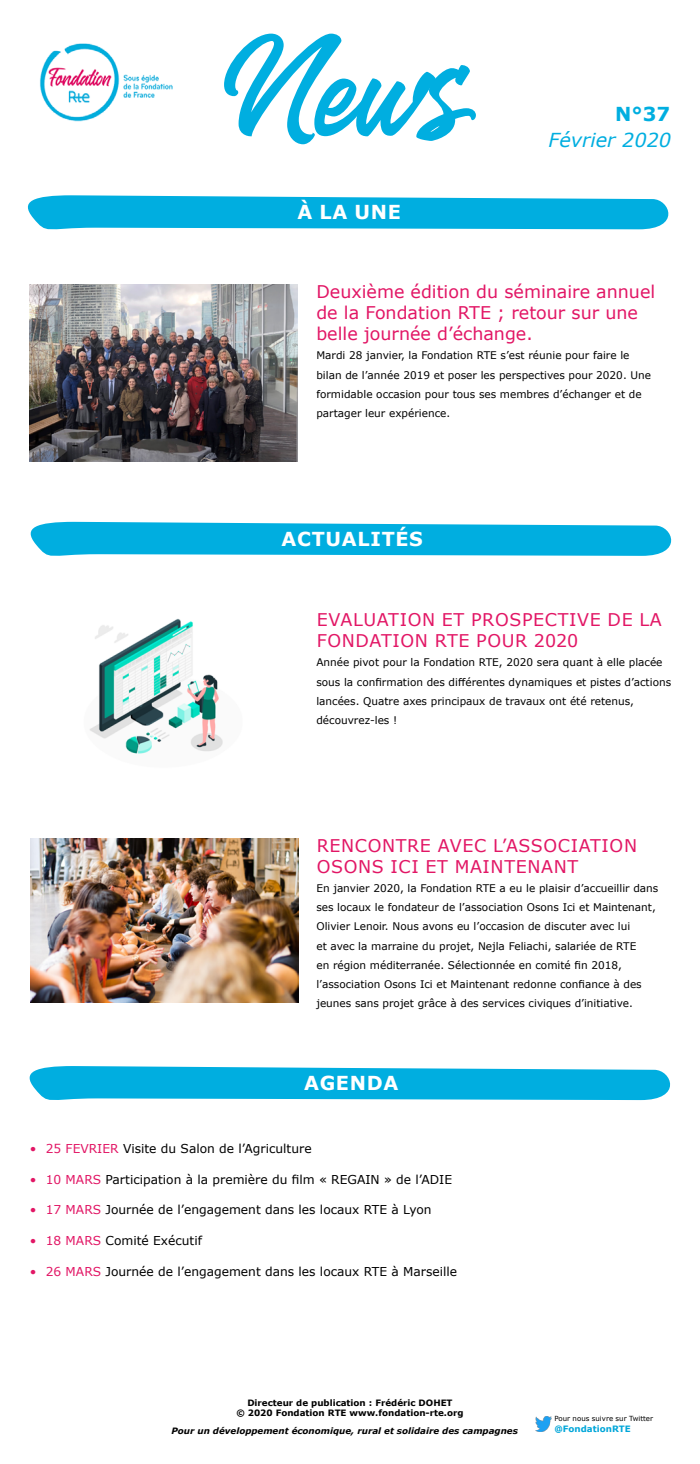
<style>
.page{position:relative;width:700px;height:1464px;background:#fff}
.page>*{position:absolute;margin:0;border:0;box-sizing:border-box;transform-origin:0 0}
.t1{font:700 19.25px "Verdana";letter-spacing:.035em;color:#fff}
.t2{font:italic 19.25px "Verdana";color:#00aee0}
.t3{font:700 19.25px "Verdana";color:#00aee0}
.t4{font:17.5px/21px "Verdana";color:#e21665}
.t5{font:17.5px/21px "Verdana";letter-spacing:.035em;color:#e21665}
.t6{font:12.25px "Verdana";color:#000}
.t7{font:12.25px "Verdana";color:#000101}
.t8{font:10.5px/19.2px "Verdana";color:#000}
.t9{font:700 8.75px/10.5px "Verdana";color:#000}
.t10{font:italic 700 8.75px "Verdana";color:#000}
.t11{font:700 8.75px "Verdana";color:#00a6d9}
.t12{font:7px "Verdana";color:#000}
.s1{color:#e21665}
</style>
<div class="page">
<svg style="left:224px;top:34px;width:252px;height:110px"></svg>
<img style="left:40px;top:43px;width:133px;height:79px">
<svg style="left:27px;top:195px;width:642px;height:35px;background:#1eb7e3"></svg>
<svg style="left:30px;top:522px;width:642px;height:34px;background:#18b5e2"></svg>
<svg style="left:29px;top:1066px;width:642px;height:35px;background:#1eb7e3"></svg>
<img style="left:535px;top:1416px;width:17px;height:15px">
<img style="left:30px;top:284px;width:268px;height:177px">
<img style="left:89px;top:618px;width:134px;height:136px">
<img style="left:31px;top:838px;width:268px;height:164px">
<h1 class="t3" style="left:615px;top:100px;width:56px">N°37</h1>
<h1 class="t1" style="left:298px;top:199px;width:105px">À la une</h1>
<h1 class="t2" style="left:548px;top:126px;width:124px">Février 2020</h1>
<h2 class="t4" style="left:316px;top:281px;width:340px">Deuxième édition du séminaire annuel de la Fondation RTE ; retour sur une belle journée d’échange.</h2>
<p class="t8" style="left:316px;top:346px;width:336px">Mardi 28 janvier, la Fondation RTE s’est réunie pour faire le bilan de l’année 2019 et poser les perspectives pour 2020. Une formidable occasion pour tous ses membres d’échanger et de partager leur expérience.</p>
<h1 class="t1" style="left:282px;top:525px;width:143px">Actualités</h1>
<h2 class="t5" style="left:317px;top:609px;width:345px">Evaluation et prospective de la<br>Fonda</h2>
<h2 class="t5" style="left:381px;top:630px;width:199px">tion RTE pour 2020</h2>
<p class="t8" style="left:316px;top:653px;width:356px">Année pivot pour la Fondation RTE, 2020 sera quant à elle placée sous la confirmation des différentes dynamiques et pistes d’actions lancées. Quatre axes principaux de travaux ont été retenus, découvrez-les !</p>
<h2 class="t5" style="left:317px;top:834px;width:318px">Ren contre avec l’association<br>Osons ici et Main</h2>
<h2 class="t4" style="left:504px;top:855px;width:25px">tenan</h2>
<h2 class="t4" style="left:567px;top:855px;width:12px">t</h2>
<p class="t8" style="left:316px;top:878px;width:343px">En janvier 2020, la Fondation RTE a eu le plaisir d’accueillir dans ses locaux le fondateur de l’association Osons Ici et Maintenant, Olivier Lenoir. Nous avons eu l’occasion de discuter avec lui<br>et avec la marraine du projet, Nejla Feliachi, salariée de RTE<br>en région méditerranée. Sélectionnée en comité fin 2018, l’association Osons Ici et Maintenant redonne confiance à des jeunes sans projet grâce à des services civiques d’initiative.</p>
<h1 class="t1" style="left:304px;top:1069px;width:95px">AgenDA</h1>
<p class="t6" style="left:30px;top:1140px;width:283px"><span class="s1">• 25 FEVRIER</span> Visite du Salon de l’Agriculture</p>
<p class="t6" style="left:30px;top:1170px;width:424px"><span class="s1">• 10 MARS</span> Participation à la première du film « REGAIN » de l’ADIE</p>
<p class="t6" style="left:30px;top:1201px;width:403px"><span class="s1">• 17 MARS</span> Journée de l’engagement dans les locaux RTE à Lyon</p>
<p class="t7" style="left:30px;top:1232px;width:174px"><span class="s1">• 18 MARS</span> Comité Exécutif</p>
<p class="t6" style="left:30px;top:1262px;width:429px"><span class="s1">• 26 MARS</span> Journée de l’engagement dans les locaux RTE à Marseille</p>
<p class="t9" style="left:236px;top:1396px;width:229px;text-indent:11px">Directeur de publication : Frédéric DOHET<br>© 2020 Fondation RTE www.fondation-rte.org</p>
<p class="t10" style="left:171px;top:1424px;width:348px">Pour un développement économique, rural et solidaire des campagnes</p>
<p class="t12" style="left:554px;top:1413px;width:100px">Pour nous suivre sur Twitter</p>
<p class="t11" style="left:554px;top:1422px;width:71px">@FondationRTE</p>
</div>
